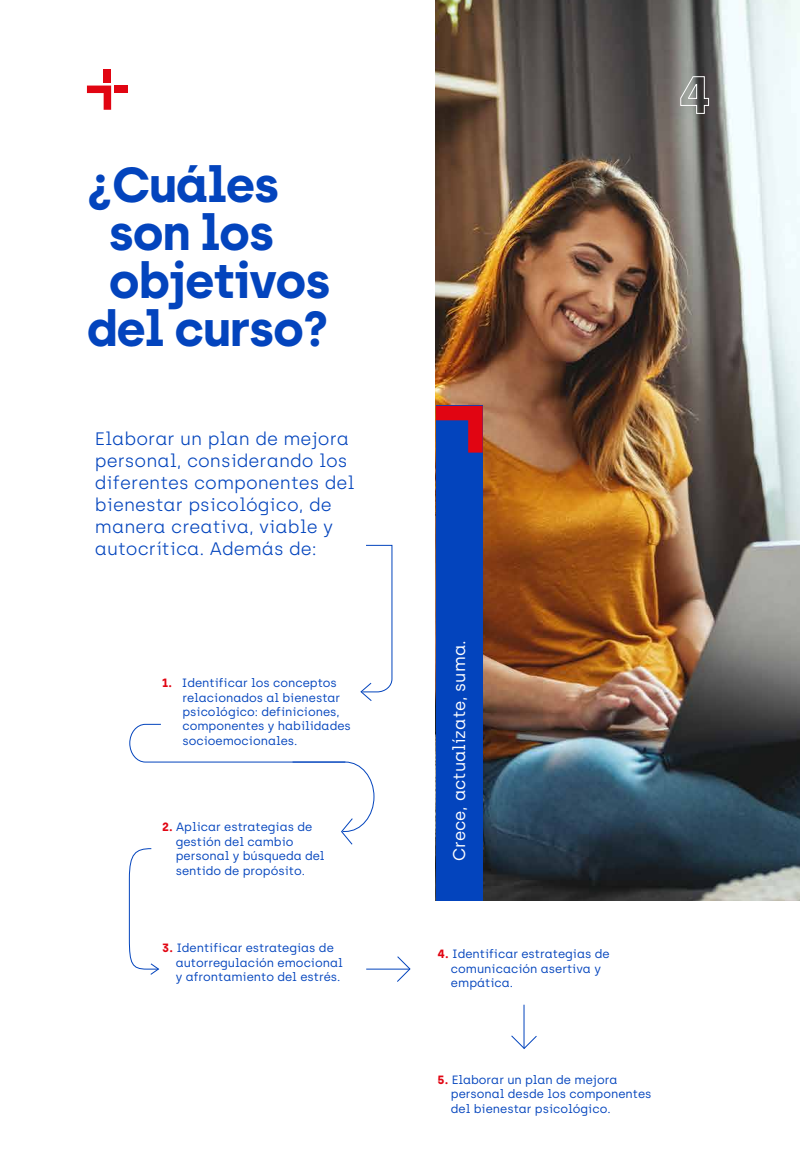
<style>
.page{position:relative;width:800px;height:1169px;background:#fff}
.page>*{position:absolute;margin:0;border:0;box-sizing:border-box;transform-origin:0 0}
.t1{font:700 49.1px "Archia";letter-spacing:-.025em;color:#0344bd}
.t2{font:300 18px/22px "Archia";color:#0344bd}
.t3{font:17px "Archia";color:#fff}
.t4{font:12px/14.4px "Archia";color:#0344bd}
.s1{font-weight:700;color:#e10512}
</style>
<div class="page">
<svg style="left:128px;top:723px;width:247px;height:252px"></svg>
<img style="left:436px;top:0;width:364px;height:900px">
<div style="left:436px;top:406px;width:47px;height:494px;background:#0344bd"></div>
<svg style="left:436px;top:406px;width:47px;height:46px"></svg>
<svg style="left:680px;top:76px;width:30px;height:38px"></svg>
<svg style="left:87px;top:86px;width:24px;height:24px"></svg>
<div style="left:104px;top:69px;width:7px;height:13px;background:#e10512"></div>
<div style="left:114px;top:86px;width:14px;height:7px;background:#e10512"></div>
<svg style="left:360px;top:544px;width:33px;height:157px"></svg>
<svg style="left:396px;top:956px;width:15px;height:26px"></svg>
<hr style="left:366px;top:968px;width:44px;height:1px;background:#0344bd">
<svg style="left:511px;top:1034px;width:26px;height:15px"></svg>
<hr style="left:524px;top:1004px;width:1px;height:44px;background:#0344bd">
<h1 class="t1" style="left:87px;top:154px;width:194px">¿Cuáles</h1>
<h1 class="t1" style="left:109px;top:202px;width:167px">son los</h1>
<h1 class="t1" style="left:109px;top:250px;width:223px">objetivos</h1>
<h1 class="t1" style="left:87px;top:298px;width:243px">del curso?</h1>
<h2 class="t2" style="left:95px;top:428px;width:261px">Elaborar un plan de mejora personal, considerando los diferentes componentes del bienestar psicológico, de manera creativa, viable y autocrítica. Además de:</h2>
<p class="t4" style="left:182px;top:675px;width:170px;text-indent:-20px"><span class="s1">1.</span> Identificar los conceptos relacionados al bienestar psicológico: definiciones, componentes y habilidades socioemocionales.</p>
<p class="t4" style="left:176px;top:820px;width:150px;text-indent:-13px"><span class="s1">2.</span> Aplicar estrategias de gestión del cambio personal y búsqueda del sentido de propósito.</p>
<p class="t4" style="left:176px;top:940px;width:169px;text-indent:-13px"><span class="s1">3.</span> Identificar estrategias de autorregulación emocional y afrontamiento del estrés.</p>
<h3 class="t3" style="left:449px;top:861px;width:222px;rotate:-90deg">Crece, actualízate, suma.</h3>
<p class="t4" style="left:451px;top:946px;width:160px;text-indent:-13px"><span class="s1">4.</span> Identificar estrategias de comunicación asertiva y empática.</p>
<p class="t4" style="left:451px;top:1072px;width:202px;text-indent:-13px"><span class="s1">5.</span> Elaborar un plan de mejora personal desde los componentes del bienestar psicológico.</p>
</div>
